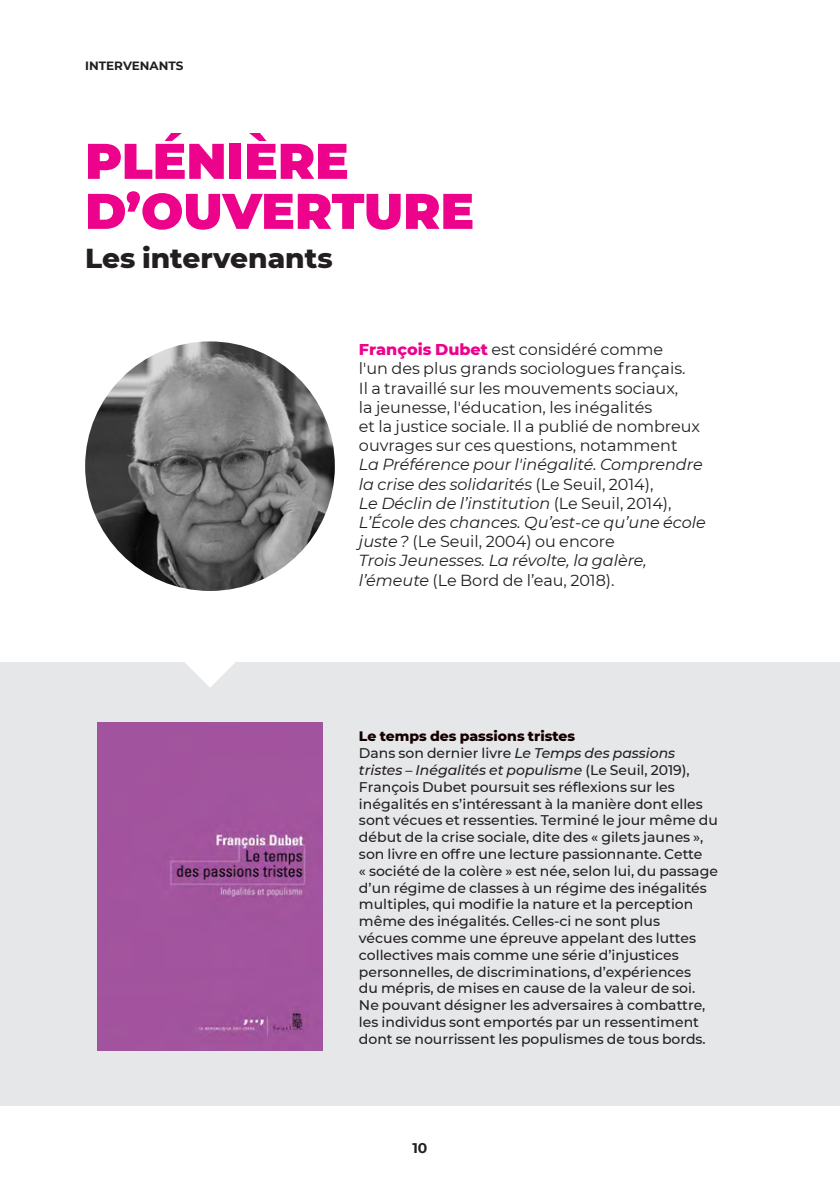
<style>
.page{position:relative;width:840px;height:1191px;background:#fff}
.page>*{position:absolute;margin:0;border:0;box-sizing:border-box;transform-origin:0 0}
.Titre_workshop{font:900 50px "Montserrat";color:#ed028c}
.Titre_workshop-2{font:800 28px "Montserrat";color:#231f20}
.texte_workshop{font:16px/19.2px "Montserrat";color:#231f20}
.texte_workshop-2{font:500 14px/16.8px "Montserrat";color:#231f20}
.texte_workshop-3{font:800 14px "Montserrat";color:#150000}
.t1{font:700 14px "Montserrat";color:#231f20}
.t2{font:700 12px "Montserrat";color:#231f20}
.s1{font-weight:800;color:#ed028c}
.s2{font-style:italic}
</style>
<div class="page">
<div style="left:0;top:662px;width:839px;height:444px;background:#e6e7e9"></div>
<img style="left:85px;top:341px;width:249px;height:250px;border-radius:125px">
<div style="left:98px;top:722px;width:224px;height:328px;background:#a2549d"></div>
<svg style="left:185px;top:662px;width:50px;height:25px"></svg>
<p class="t2" style="left:85px;top:57px;width:100px">INTERVENANTS</p>
<p class="Titre_workshop" style="left:85px;top:123px;width:265px">PLÉNIÈRE</p>
<p class="Titre_workshop" style="left:85px;top:173px;width:390px">D’OUVERTURE</p>
<p class="Titre_workshop-2" style="left:85px;top:238px;width:249px">Les intervenants</p>
<p class="texte_workshop" style="left:359px;top:339px;width:348px"><span class="s1">François Dubet</span> est considéré comme<br>l'un des plus grands sociologues français.<br>Il a travaillé sur les mouvements sociaux,<br>la jeunesse, l'éducation, les inégalités<br>et la justice sociale. Il a publié de nombreux ouvrages sur ces questions, notamment<br><span class="s2">La Préférence pour l'inégalité. Comprendre la crise des solidarités</span> (Le Seuil, 2014),<br><span class="s2">Le Déclin de l’institution</span> (Le Seuil, 2014), <span class="s2">L’École des chances. Qu’est-ce qu’une école juste ?</span> (Le Seuil, 2004) ou encore<br><span class="s2">Trois Jeunesses. La révolte, la galère, l’émeute</span> (Le Bord de l’eau, 2018).</p>
<p class="texte_workshop-3" style="left:359px;top:726px;width:217px">Le temps des passions tristes</p>
<p class="texte_workshop-2" style="left:359px;top:744px;width:360px">Dans son dernier livre <span class="s2">Le Temps des passions tristes – Inégalités et populisme</span> (Le Seuil, 2019), François Dubet poursuit ses réflexions sur les inégalités en s’intéressant à la manière dont elles sont vécues et ressenties. Terminé le jour même du début de la crise sociale, dite des « gilets jaunes », son livre en offre une lecture passionnante. Cette<br>« société de la colère » est née, selon lui, du passage d’un régime de classes à un régime des inégalités multiples, qui modifie la nature et la perception même des inégalités. Celles-ci ne sont plus<br>vécues comme une épreuve appelant des luttes collectives mais comme une série d’injustices personnelles, de discriminations, d’expériences<br>du mépris, de mises en cause de la valeur de soi.<br>Ne pouvant désigner les adversaires à combattre, les individus sont emportés par un ressentiment dont se nourrissent les populismes de tous bords.</p>
<p class="t1" style="left:412px;top:1137px;width:16px">10</p>
</div>
